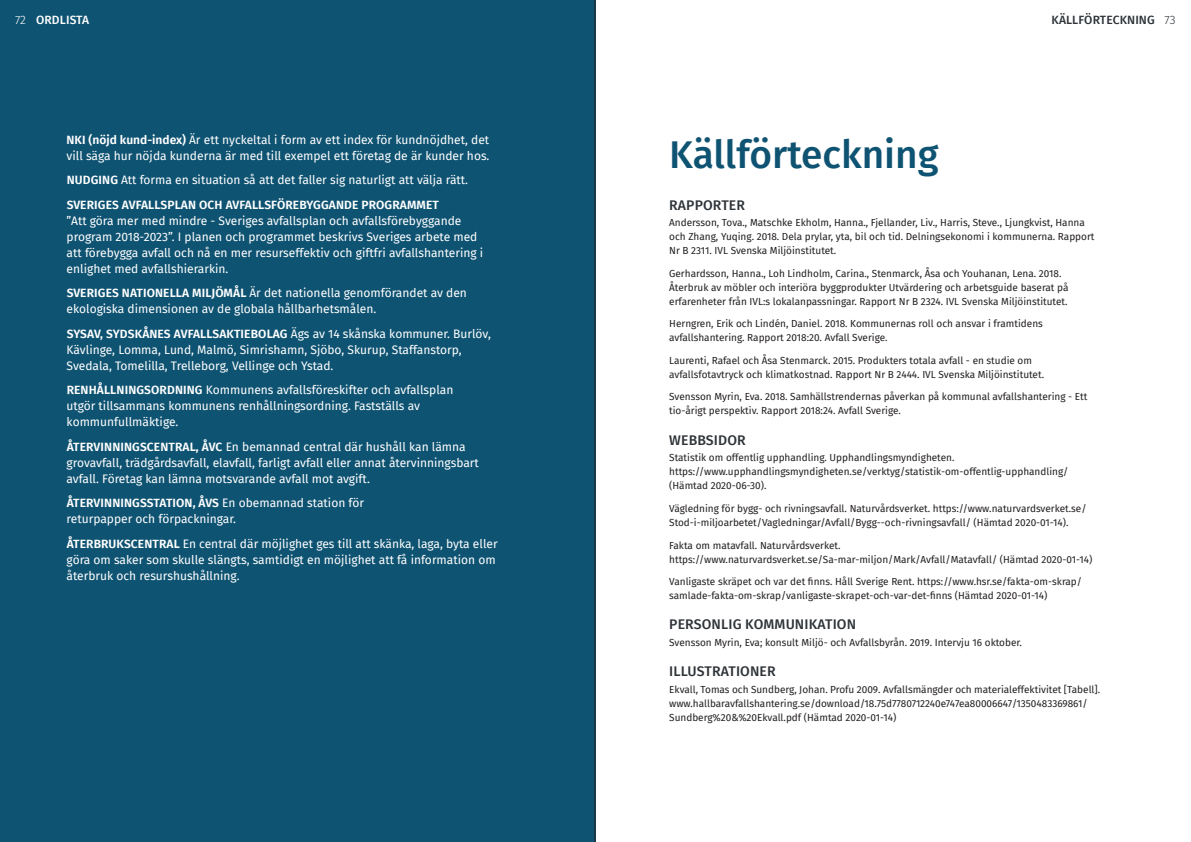
<style>
.page{position:relative;width:1191px;height:842px;background:#fff}
.page>*{position:absolute;margin:0;border:0;box-sizing:border-box;transform-origin:0 0}
.Mellanrubrik{font:500 38.8px "Fira Sans";color:#0f5372}
.Mellanrubrik-2{font:500 14px "Fira Sans";letter-spacing:.01em;color:#2e3338}
.Ingress{font:12px/16px "Fira Sans";color:#fff}
.t1{font:500 12px "Fira Sans";letter-spacing:.01em;color:#2e3338}
.t2{font:500 12px "Fira Sans";letter-spacing:.01em;color:#fff}
.t3{font:300 12px "Fira Sans";color:#fff}
.t4{font:300 12px "Fira Sans";color:#2e3338}
.Bröd{font:10px/14px "Fira Sans";color:#231f20}
.s1{font-weight:600}
</style>
<div class="page">
<div style="left:0;top:0;width:595px;height:842px;background:#0f5372"></div>
<p class="t3" style="left:15px;top:12px;width:12px">72</p>
<p class="t2" style="left:36px;top:10px;width:55px">ORDLISTA</p>
<p class="t1" style="left:1051px;top:11px;width:105px">KÄLLFÖRTECKNING</p>
<p class="t4" style="left:1164px;top:12px;width:12px">73</p>
<p class="Ingress" style="left:67px;top:131px;width:424px"><span class="s1">NKI (nöjd kund-index)</span> Är ett nyckeltal i form av ett index för kundnöjdhet, det vill säga hur nöjda kunderna är med till exempel ett företag de är kunder hos.</p>
<p class="Ingress" style="left:67px;top:172px;width:403px"><span class="s1">NUDGING</span> Att forma en situation så att det faller sig naturligt att välja rätt.</p>
<p class="Ingress" style="left:67px;top:196px;width:418px"><span class="s1">SVERIGES AVFALLSPLAN OCH AVFALLSFÖREBYGGANDE PROGRAMMET<br></span>”Att göra mer med mindre - Sveriges avfallsplan och avfallsförebyggande program 2018-2023”. I planen och programmet beskrivs Sveriges arbete med att förebygga avfall och nå en mer resurseffektiv och giftfri avfallshantering i enlighet med avfallshierarkin.</p>
<p class="Ingress" style="left:67px;top:285px;width:402px"><span class="s1">SVERIGES NATIONELLA MILJÖMÅL</span> Är det nationella genomförandet av den ekologiska dimensionen av de globala hållbarhetsmålen.</p>
<p class="Ingress" style="left:67px;top:325px;width:426px"><span class="s1">SYSAV, SYDSKÅNES AVFALLSAKTIEBOLAG</span> Ägs av 14 skånska kommuner. Burlöv,<br>Kävlinge, Lomma, Lund, Malmö, Simrishamn, Sjöbo, Skurup, Staffanstorp,<br>Svedala, Tomelilla, Trelleborg, Vellinge och Ystad.</p>
<p class="Ingress" style="left:67px;top:382px;width:388px"><span class="s1">RENHÅLLNINGSORDNING</span> Kommunens avfallsföreskifter och avfallsplan utgör tillsammans kommunens renhållningsordning. Fastställs av kommunfullmäktige.</p>
<p class="Ingress" style="left:67px;top:438px;width:414px"><span class="s1">ÅTERVINNINGSCENTRAL, ÅVC</span> En bemannad central där hushåll kan lämna grovavfall, trädgårdsavfall, elavfall, farligt avfall eller annat återvinningsbart avfall. Företag kan lämna motsvarande avfall mot avgift.</p>
<p class="Ingress" style="left:67px;top:495px;width:299px"><span class="s1">ÅTERVINNINGSSTATION, ÅVS</span> En obemannad station för returpapper och förpackningar.</p>
<p class="Ingress" style="left:67px;top:535px;width:432px"><span class="s1">ÅTERBRUKSCENTRAL</span> En central där möjlighet ges till att skänka, laga, byta eller göra om saker som skulle slängts, samtidigt en möjlighet att få information om återbruk och resurshushållning.</p>
<p class="Mellanrubrik" style="left:669px;top:123px;width:271px">Källförteckning</p>
<p class="Mellanrubrik-2" style="left:669px;top:193px;width:77px">RAPPORTER</p>
<p class="Bröd" style="left:669px;top:216px;width:427px">Andersson, Tova., Matschke Ekholm, Hanna., Fjellander, Liv., Harris, Steve., Ljungkvist, Hanna och Zhang, Yuqing. 2018. Dela prylar, yta, bil och tid. Delningsekonomi i kommunerna. Rapport<br>Nr B 2311. IVL Svenska Miljöinstitutet.</p>
<p class="Bröd" style="left:669px;top:266px;width:401px">Gerhardsson, Hanna., Loh Lindholm, Carina., Stenmarck, Åsa och Youhanan, Lena. 2018.<br>Återbruk av möbler och interiöra byggprodukter Utvärdering och arbetsguide baserat på erfarenheter från IVL:s lokalanpassningar. Rapport Nr B 2324. IVL Svenska Miljöinstitutet.</p>
<p class="Bröd" style="left:669px;top:317px;width:375px">Herngren, Erik och Lindén, Daniel. 2018. Kommunernas roll och ansvar i framtidens avfallshantering. Rapport 2018:20. Avfall Sverige.</p>
<p class="Bröd" style="left:669px;top:353px;width:376px">Laurenti, Rafael och Åsa Stenmarck. 2015. Produkters totala avfall - en studie om avfallsfotavtryck och klimatkostnad. Rapport Nr B 2444. IVL Svenska Miljöinstitutet.</p>
<p class="Bröd" style="left:669px;top:390px;width:420px">Svensson Myrin, Eva. 2018. Samhällstrendernas påverkan på kommunal avfallshantering - Ett tio-årigt perspektiv. Rapport 2018:24. Avfall Sverige.</p>
<p class="Mellanrubrik-2" style="left:669px;top:428px;width:78px">WEBBSIDOR</p>
<p class="Bröd" style="left:669px;top:451px;width:401px">Statistik om offentlig upphandling. Upphandlingsmyndigheten. https://www.upphandlingsmyndigheten.se/verktyg/statistik-om-offentlig-upphandling/ (Hämtad 2020-06-30).</p>
<p class="Bröd" style="left:669px;top:501px;width:419px">Vägledning för bygg- och rivningsavfall. Naturvårdsverket. https://www.naturvardsverket.se/<br>Stod-i-miljoarbetet/Vagledningar/Avfall/Bygg--och-rivningsavfall/ (Hämtad 2020-01-14).</p>
<p class="Bröd" style="left:669px;top:538px;width:425px">Fakta om matavfall. Naturvårdsverket. https://www.naturvardsverket.se/Sa-mar-miljon/Mark/Avfall/Matavfall/ (Hämtad 2020-01-14)</p>
<p class="Bröd" style="left:669px;top:574px;width:414px">Vanligaste skräpet och var det finns. Håll Sverige Rent. https://www.hsr.se/fakta-om-skrap/ samlade-fakta-om-skrap/vanligaste-skrapet-och-var-det-finns (Hämtad 2020-01-14)</p>
<p class="Mellanrubrik-2" style="left:669px;top:613px;width:188px">PERSONLIG KOMMUNIKATION</p>
<p class="Bröd" style="left:669px;top:635px;width:354px">Svensson Myrin, Eva; konsult Miljö- och Avfallsbyrån. 2019. Intervju 16 oktober.</p>
<p class="Mellanrubrik-2" style="left:669px;top:660px;width:108px">ILLUSTRATIONER</p>
<p class="Bröd" style="left:669px;top:682px;width:432px">Ekvall, Tomas och Sundberg, Johan. Profu 2009. Avfallsmängder och materialeffektivitet [Tabell]. www.hallbaravfallshantering.se/download/18.75d7780712240e747ea80006647/1350483369861/<br>Sundberg%20&amp;%20Ekvall.pdf (Hämtad 2020-01-14)</p>
</div>
